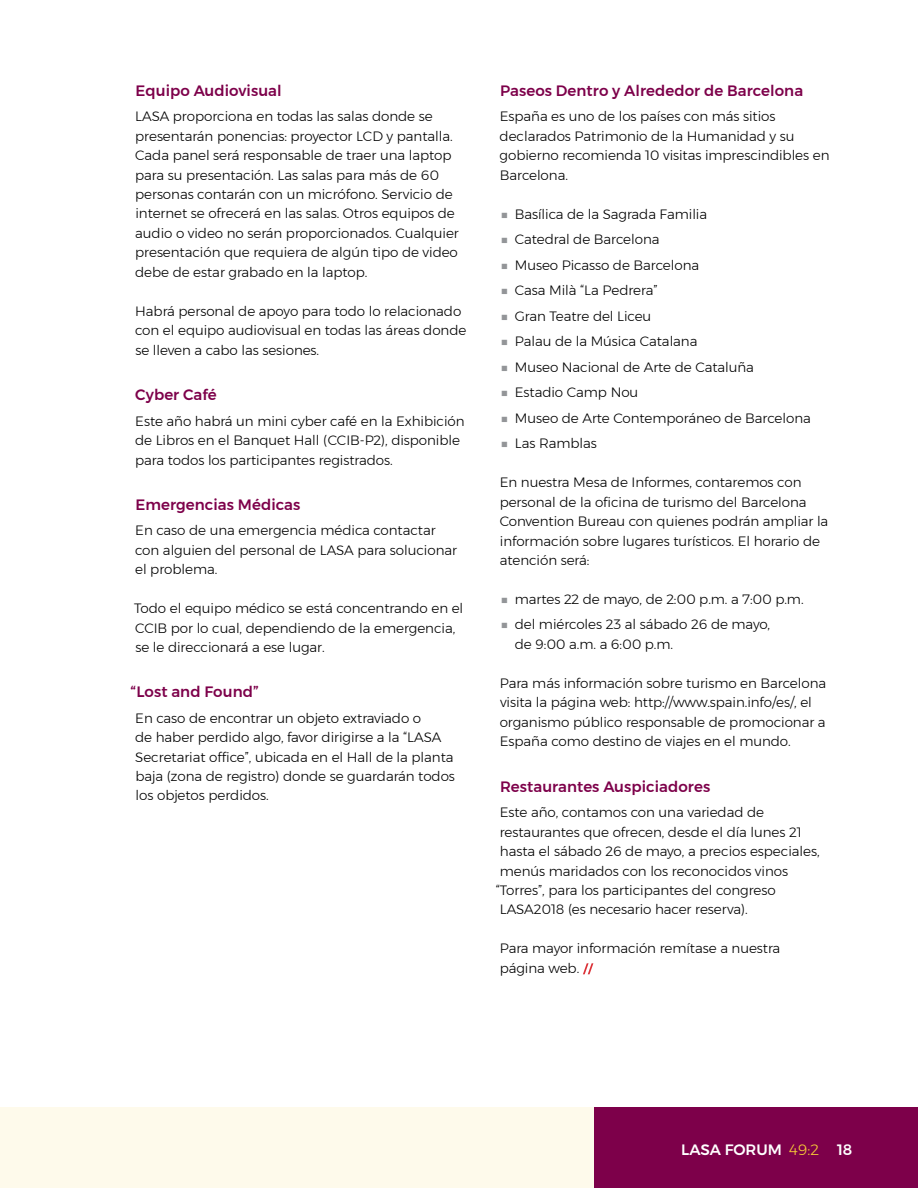
<style>
.page{position:relative;width:918px;height:1188px;background:#fff}
.page>*{position:absolute;margin:0;border:0;box-sizing:border-box;transform-origin:0 0}
.t1{font:500 15px "Montserrat";letter-spacing:.005em;color:#7d004a}
.t2{font:500 15px "Montserrat";color:#fff}
.t3{font:300 13.5px/19.5px "Montserrat";letter-spacing:-.005em;color:#000}
.s1{font-weight:600;color:#939598}
.s2{font-weight:300;color:#f7cd36}
</style>
<div class="page">
<div style="left:0;top:1107px;width:594px;height:81px;background:#fefaeb"></div>
<div style="left:594px;top:1107px;width:324px;height:81px;background:#7d004a"></div>
<svg style="left:583px;top:963px;width:10px;height:11px"></svg>
<p class="t1" style="left:136px;top:78px;width:148px">Equipo Audiovisual</p>
<p class="t3" style="left:135px;top:106px;width:325px">LASA proporciona en todas las salas donde se presentarán ponencias: proyector LCD y pantalla.<br>Cada panel será responsable de traer una laptop para su presentación. Las salas para más de 60 personas contarán con un micrófono. Servicio de internet se ofrecerá en las salas. Otros equipos de audio o video no serán proporcionados. Cualquier presentación que requiera de algún tipo de video debe de estar grabado en la laptop.</p>
<p class="t3" style="left:135px;top:301px;width:333px">Habrá personal de apoyo para todo lo relacionado con el equipo audiovisual en todas las áreas donde se lleven a cabo las sesiones.</p>
<p class="t1" style="left:135px;top:383px;width:83px">Cyber Café</p>
<p class="t3" style="left:135px;top:411px;width:331px">Este año habrá un mini cyber café en la Exhibición de Libros en el Banquet Hall (CCIB-P2), disponible para todos los participantes registrados.</p>
<p class="t1" style="left:136px;top:492px;width:166px">Emergencias Médicas</p>
<p class="t3" style="left:135px;top:520px;width:323px">En caso de una emergencia médica contactar con alguien del personal de LASA para solucionar el problema.</p>
<p class="t3" style="left:134px;top:598px;width:331px">Todo el equipo médico se está concentrando en el<br>CCIB por lo cual, dependiendo de la emergencia, se le direccionará a ese lugar.</p>
<p class="t1" style="left:131px;top:680px;width:130px">“Lost and Found”</p>
<p class="t3" style="left:135px;top:708px;width:321px">En caso de encontrar un objeto extraviado o<br>de haber perdido algo, favor dirigirse a la “LASA Secretariat office”, ubicada en el Hall de la planta baja (zona de registro) donde se guardarán todos los objetos perdidos.</p>
<p class="t1" style="left:500px;top:78px;width:305px">Paseos Dentro y Alrededor de Barcelona</p>
<p class="t3" style="left:500px;top:106px;width:331px">España es uno de los países con más sitios declarados Patrimonio de la Humanidad y su gobierno recomienda 10 visitas imprescindibles en Barcelona.</p>
<p class="t3" style="left:501px;top:204px;width:208px"><span class="s1">■</span> Basílica de la Sagrada Familia</p>
<p class="t3" style="left:501px;top:229px;width:161px"><span class="s1">■</span> Catedral de Barcelona</p>
<p class="t3" style="left:501px;top:255px;width:200px"><span class="s1">■</span> Museo Picasso de Barcelona</p>
<p class="t3" style="left:501px;top:280px;width:159px"><span class="s1">■</span> Casa Milà “La Pedrera”</p>
<p class="t3" style="left:501px;top:306px;width:152px"><span class="s1">■</span> Gran Teatre del Liceu</p>
<p class="t3" style="left:501px;top:331px;width:198px"><span class="s1">■</span> Palau de la Música Catalana</p>
<p class="t3" style="left:501px;top:357px;width:255px"><span class="s1">■</span> Museo Nacional de Arte de Cataluña</p>
<p class="t3" style="left:501px;top:382px;width:139px"><span class="s1">■</span> Estadio Camp Nou</p>
<p class="t3" style="left:501px;top:408px;width:312px"><span class="s1">■</span> Museo de Arte Contemporáneo de Barcelona</p>
<p class="t3" style="left:501px;top:433px;width:98px"><span class="s1">■</span> Las Ramblas</p>
<p class="t3" style="left:500px;top:472px;width:330px">En nuestra Mesa de Informes, contaremos con personal de la oficina de turismo del Barcelona Convention Bureau con quienes podrán ampliar la información sobre lugares turísticos. El horario de atención será:</p>
<p class="t3" style="left:501px;top:589px;width:305px"><span class="s1">■</span> martes 22 de mayo, de 2:00 p.m. a 7:00 p.m.</p>
<p class="t3" style="left:515px;top:615px;width:257px;text-indent:-14px"><span class="s1">■</span> del miércoles 23 al sábado 26 de mayo, de 9:00 a.m. a 6:00 p.m.</p>
<p class="t3" style="left:500px;top:673px;width:328px">Para más información sobre turismo en Barcelona visita la página web: http://www.spain.info/es/, el organismo público responsable de promocionar a España como destino de viajes en el mundo.</p>
<p class="t1" style="left:500px;top:774px;width:212px">Restaurantes Auspiciadores</p>
<p class="t3" style="left:500px;top:802px;width:266px">Este año, contamos con una variedad de</p>
<p class="t3" style="left:500px;top:822px;width:303px">restaurantes que ofrecen, desde el día lunes 21</p>
<p class="t3" style="left:500px;top:841px;width:321px">hasta el sábado 26 de mayo, a precios especiales,</p>
<p class="t3" style="left:500px;top:861px;width:290px">menús maridados con los reconocidos vinos</p>
<p class="t3" style="left:496px;top:880px;width:281px">“Torres”, para los participantes del congreso</p>
<p class="t3" style="left:500px;top:900px;width:249px">LASA2018 (es necesario hacer reserva).</p>
<p class="t3" style="left:500px;top:939px;width:282px">Para mayor información remítase a nuestra página web.</p>
<p class="t2" style="left:681px;top:1138px;width:173px">LASA FORUM <span class="s2">49:2</span> 18</p>
</div>
